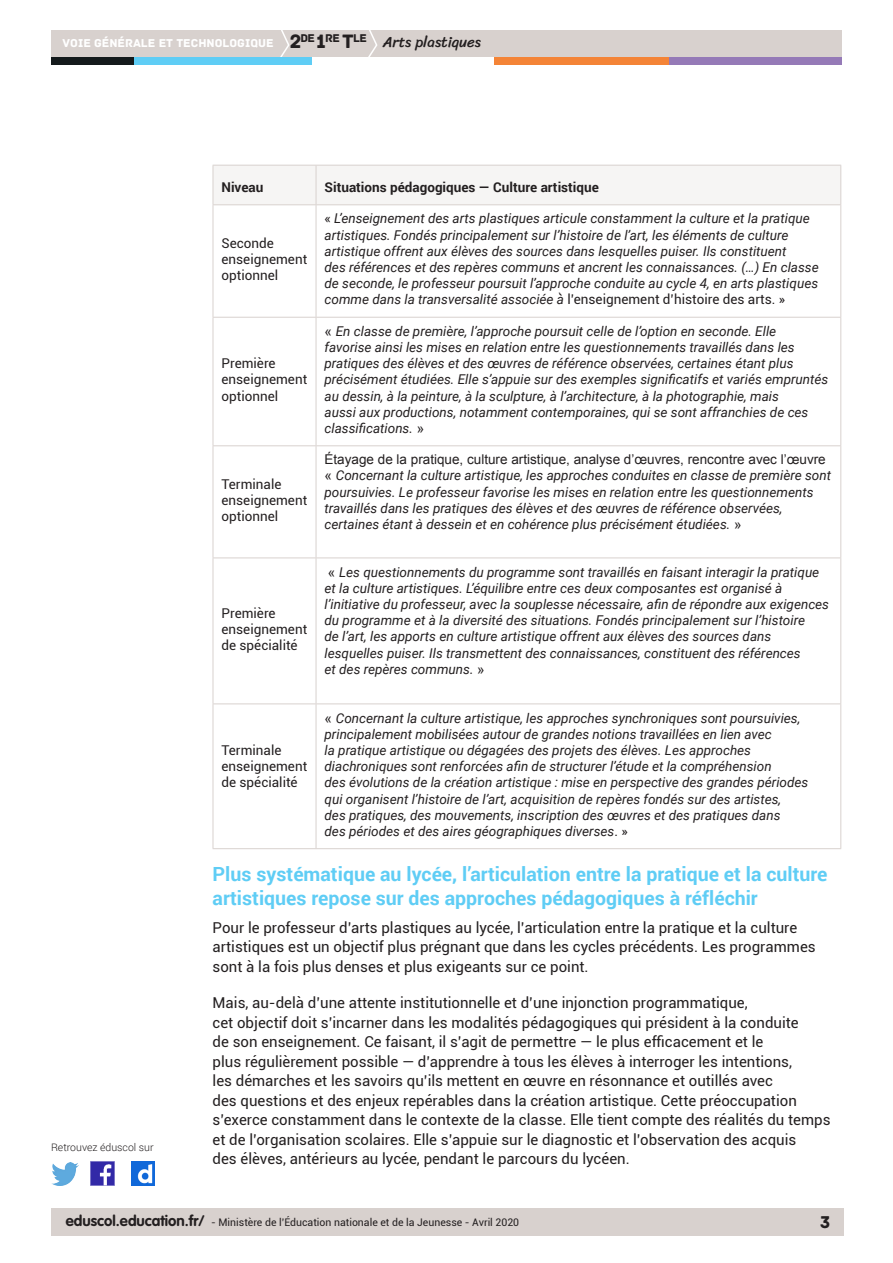
<style>
.page{position:relative;width:893px;height:1263px;background:#fff}
.page>*{position:absolute;margin:0;border:0;box-sizing:border-box;transform-origin:0 0}
._03_titre_2{font:700 19.5px/23.4px "Roboto";color:#5fcdf5}
.t1{font:18px "Archive";color:#231f20}
.Texte_courant{font:15px/19.5px "Roboto";color:#231f20}
.t2{font:15px "Sriracha";color:#231f20}
.Corps{font:italic 13.5px/16.2px "Roboto";color:#231f20}
.Corps-2{font:13.5px/16.2px "Roboto";color:#231f20}
.Corps-3{font:13.5px "Arial";color:#231f20}
.Entête_C1{font:700 13.5px "Roboto";color:#231f20}
.t3{font:12px "Archive";color:#fff}
.t4{font:11.85px "Archive";color:#231f20}
.t5{font:10.5px "Roboto";color:#231f20}
.t6{font:300 10.5px "Roboto";color:#231f20}
.s1{font-size:20.4px}
.s2{font-size:20.4px;color:#231f20}
.s3{font-style:normal}
.s4{font-family:"Arial";font-style:normal}
.s5{font-family:"VAG Rounded Std";font-weight:700;font-size:15px}
</style>
<div class="page">
<div style="left:51px;top:30px;width:791px;height:27px;background:#d8d1ce"></div>
<svg style="left:280px;top:30px;width:10px;height:27px"></svg>
<svg style="left:368px;top:30px;width:10px;height:27px"></svg>
<div style="left:133px;top:57px;width:179px;height:8px;background:#5fcdf5"></div>
<div style="left:51px;top:57px;width:82px;height:8px;background:#141a1c"></div>
<div style="left:667px;top:57px;width:175px;height:8px;background:#957ab7"></div>
<div style="left:494px;top:57px;width:175px;height:8px;background:#f48437"></div>
<div style="left:51px;top:1209px;width:792px;height:27px;background:#d8d1ce"></div>
<img style="left:91px;top:1162px;width:23px;height:23px">
<img style="left:51px;top:1163px;width:28px;height:22px">
<img style="left:132px;top:1162px;width:22px;height:23px">
<div style="left:214px;top:166px;width:626px;height:38px;background:#f6f5f4"></div>
<svg style="left:214px;top:205px;width:626px;height:643px"></svg>
<hr style="left:316px;top:166px;width:1px;height:38px;background:#d8d1ce">
<hr style="left:316px;top:205px;width:1px;height:112px;background:#d8d1ce">
<hr style="left:213px;top:317px;width:103px;height:1px;background:#d8d1ce">
<hr style="left:316px;top:317px;width:525px;height:1px;background:#d8d1ce">
<hr style="left:316px;top:318px;width:1px;height:127px;background:#d8d1ce">
<hr style="left:213px;top:445px;width:103px;height:1px;background:#d8d1ce">
<hr style="left:316px;top:445px;width:525px;height:1px;background:#d8d1ce">
<hr style="left:316px;top:446px;width:1px;height:111px;background:#d8d1ce">
<hr style="left:213px;top:557px;width:103px;height:1px;background:#d8d1ce">
<hr style="left:316px;top:557px;width:525px;height:1px;background:#d8d1ce">
<hr style="left:316px;top:558px;width:1px;height:145px;background:#d8d1ce">
<hr style="left:213px;top:703px;width:103px;height:1px;background:#d8d1ce">
<hr style="left:316px;top:703px;width:525px;height:1px;background:#d8d1ce">
<hr style="left:316px;top:704px;width:1px;height:144px;background:#d8d1ce">
<hr style="left:213px;top:205px;width:1px;height:112px;background:#d8d1ce">
<hr style="left:840px;top:205px;width:1px;height:112px;background:#d8d1ce">
<hr style="left:213px;top:318px;width:1px;height:127px;background:#d8d1ce">
<hr style="left:840px;top:318px;width:1px;height:127px;background:#d8d1ce">
<hr style="left:213px;top:446px;width:1px;height:111px;background:#d8d1ce">
<hr style="left:840px;top:446px;width:1px;height:111px;background:#d8d1ce">
<hr style="left:213px;top:558px;width:1px;height:145px;background:#d8d1ce">
<hr style="left:840px;top:558px;width:1px;height:145px;background:#d8d1ce">
<hr style="left:213px;top:704px;width:1px;height:144px;background:#d8d1ce">
<hr style="left:840px;top:704px;width:1px;height:144px;background:#d8d1ce">
<hr style="left:213px;top:848px;width:103px;height:1px;background:#d8d1ce">
<hr style="left:316px;top:848px;width:525px;height:1px;background:#d8d1ce">
<hr style="left:213px;top:165px;width:103px;height:1px;background:#d8d1ce">
<hr style="left:213px;top:166px;width:1px;height:38px;background:#d8d1ce">
<hr style="left:316px;top:165px;width:525px;height:1px;background:#d8d1ce">
<hr style="left:840px;top:166px;width:1px;height:38px;background:#d8d1ce">
<hr style="left:213px;top:204px;width:103px;height:1px;background:#d8d1ce">
<hr style="left:316px;top:204px;width:525px;height:1px;background:#d8d1ce">
<p class="t4" style="left:300px;top:31px;width:68px">DE <span class="s1">1</span>RE <span class="s1">T</span>LE</p>
<p class="t3" style="left:63px;top:36px;width:240px">VOIE GÉNÉRALE ET TECHNOLOGIQUE <span class="s2">2</span></p>
<p class="t2" style="left:383px;top:33px;width:100px">Arts plastiques</p>
<p class="Entête_C1" style="left:221px;top:178px;width:43px">Niveau</p>
<p class="Entête_C1" style="left:325px;top:178px;width:276px">Situations pédagogiques — Culture artistique</p>
<p class="t6" style="left:51px;top:1140px;width:104px">Retrouvez éduscol sur</p>
<p class="Corps-2" style="left:221px;top:234px;width:87px">Seconde enseignement optionnel</p>
<p class="Corps-2" style="left:221px;top:355px;width:87px">Première enseignement optionnel</p>
<p class="Corps-2" style="left:221px;top:475px;width:87px">Terminale enseignement optionnel</p>
<p class="Corps-2" style="left:221px;top:604px;width:56px">Première</p>
<p class="Corps-2" style="left:221px;top:620px;width:87px">enseignement de spécialité</p>
<p class="Corps" style="left:325px;top:210px;width:496px"><span class="s3">«</span> L’enseignement des arts plastiques articule constamment la culture et la pratique artistiques. Fondés principalement sur l’histoire de l’art, les éléments de culture artistique offrent aux élèves des sources dans lesquelles puiser. Ils constituent<br>des références et des repères communs et ancrent les connaissances. (…) En classe de seconde, le professeur poursuit l’approche conduite au cycle 4, en arts plastiques comme dans la transversalité associée à<span class="s3">̀l’enseignement d’histoire des arts. »</span></p>
<p class="Corps" style="left:325px;top:322px;width:505px"><span class="s4">«</span> En classe de première, l’approche poursuit celle de l’option en seconde. Elle<br>favorise ainsi les mises en relation entre les questionnements travaillés dans les pratiques des élèves et des œuvres de référence observées, certaines étant plus précisément étudiées. Elle s’appuie sur des exemples significatifs et variés empruntés au dessin, à la peinture, à la sculpture, à l’architecture, à la photographie, mais<br>aussi aux productions, notamment contemporaines, qui se sont affranchies de ces classifications. <span class="s4">»</span></p>
<p class="Corps-3" style="left:325px;top:451px;width:503px">Étayage de la pratique, culture artistique, analyse d’œuvres, rencontre avec l’œuvre</p>
<p class="Corps" style="left:325px;top:467px;width:508px"><span class="s4">«</span> Concernant la culture artistique, les approches conduites en classe de première sont poursuivies. Le professeur favorise les mises en relation entre les questionnements travaillés dans les pratiques des élèves et des œuvres de référence observées, certaines étant à dessein et en cohérence plus précisément étudiées. <span class="s4">»</span></p>
<p class="Corps" style="left:325px;top:563px;width:506px"><span class="s4">«</span> Les questionnements du programme sont travaillés en faisant interagir la pratique et la culture artistiques. L’équilibre entre ces deux composantes est organisé à l’initiative du professeur, avec la souplesse nécessaire, afin de répondre aux exigences du programme et à la diversité des situations. Fondés principalement sur l’histoire<br>de l’art, les apports en culture artistique offrent aux élèves des sources dans lesquelles puiser. Ils transmettent des connaissances, constituent des références<br>et des repères communs. <span class="s4">»</span></p>
<p class="Corps" style="left:325px;top:709px;width:485px"><span class="s4">«</span> Concernant la culture artistique, les approches synchroniques sont poursuivies, principalement mobilisées autour de grandes notions travaillées en lien avec<br>la pratique artistique ou dégagées des projets des élèves. Les approches diachroniques sont renforcées afin de structurer l’étude et la compréhension<br>des évolutions de la création artistique : mise en perspective des grandes périodes qui organisent l’histoire de l’art, acquisition de repères fondés sur des artistes,<br>des pratiques, des mouvements, inscription des œuvres et des pratiques dans<br>des périodes et des aires géographiques diverses<span class="s3">. »</span></p>
<p class="_03_titre_2" style="left:213px;top:862px;width:616px">Plus systématique au lycée, l’articulation entre la pratique et la culture artistiques repose sur des approches pédagogiques à réfléchir</p>
<p class="Texte_courant" style="left:213px;top:917px;width:605px">Pour le professeur d’arts plastiques au lycée, l’articulation entre la pratique et la culture artistiques est un objectif plus prégnant que dans les cycles précédents. Les programmes sont à la fois plus denses et plus exigeants sur ce point.</p>
<p class="Texte_courant" style="left:213px;top:993px;width:619px">Mais, au-delà d’une attente institutionnelle et d’une injonction programmatique,<br>cet objectif doit s’incarner dans les modalités pédagogiques qui président à la conduite<br>de son enseignement. Ce faisant, il s’agit de permettre — le plus efficacement et le<br>plus régulièrement possible — d’apprendre à tous les élèves à interroger les intentions,<br>les démarches et les savoirs qu’ils mettent en œuvre en résonnance et outillés avec<br>des questions et des enjeux repérables dans la création artistique. Cette préoccupation s’exerce constamment dans le contexte de la classe. Elle tient compte des réalités du temps et de l’organisation scolaires. Elle s’appuie sur le diagnostic et l’observation des acquis<br>des élèves, antérieurs au lycée, pendant le parcours du lycéen.</p>
<p class="Corps-2" style="left:221px;top:741px;width:61px">Terminale</p>
<p class="Corps-2" style="left:221px;top:758px;width:87px">enseignement de spécialité</p>
<p class="t5" style="left:66px;top:1215px;width:455px"><span class="s5">eduscol.education.fr/</span> - Ministère de l’Éducation nationale et de la Jeunesse - Avril 2020</p>
<h2 class="t1" style="left:820px;top:1211px;width:12px">3</h2>
</div>
